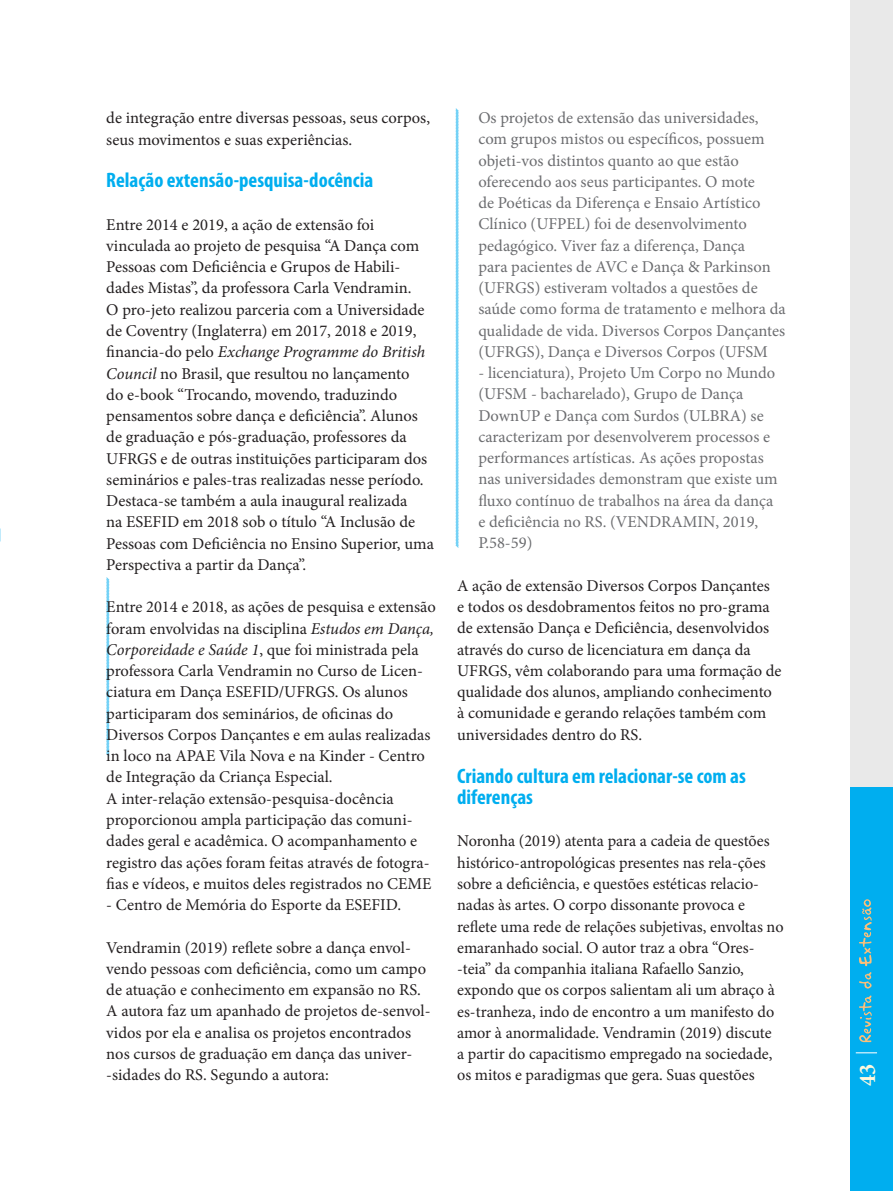
<style>
.page{position:relative;width:893px;height:1191px;background:#fff}
.page>*{position:absolute;margin:0;border:0;box-sizing:border-box;transform-origin:0 0}
.t1{font:700 condensed 24px "Minion Pro";color:#fef8dd}
.Paragrafo_inicial_se{font:700 condensed 21px/21.3px "Myriad Pro";color:#00aeef}
.Paragrafo_inicial_se-2{font:16.5px/21.3px "Minion Pro";color:#231f20}
.Paragrafo_inicial_se-3{font:16.5px/21.3px "Minion Pro";color:#6c6d70}
.paragrafo_capitular{font:16.5px/21.3px "Minion Pro";color:#231f20}
.s1{font-style:italic}
</style>
<div class="page">
<div style="left:850px;top:0;width:43px;height:1191px;background:#e9e9e9"></div>
<div style="left:850px;top:787px;width:43px;height:404px;background:#00aeef"></div>
<svg style="left:106px;top:577px;width:4px;height:179px"></svg>
<svg style="left:455px;top:108px;width:4px;height:440px;background:#a4e1f9"></svg>
<svg style="left:856px;top:1052px;width:21px;height:1px"></svg>
<svg style="left:859px;top:995px;width:13px;height:47px"></svg>
<svg style="left:859px;top:899px;width:13px;height:89px"></svg>
<p class="paragrafo_capitular" style="left:106px;top:107px;width:325px">de integração entre diversas pessoas, seus corpos, seus movimentos e suas experiências.</p>
<p class="Paragrafo_inicial_se" style="left:106px;top:169px;width:268px">Relação extensão-pesquisa-docência</p>
<p class="Paragrafo_inicial_se-2" style="left:106px;top:214px;width:329px">Entre 2014 e 2019, a ação de extensão foi vinculada ao projeto de pesquisa “A Dança com Pessoas com Deficiência e Grupos de Habili&shy;dades Mistas”, da professora Carla Vendramin.<br>O pro-jeto realizou parceria com a Universidade de Coventry (Inglaterra) em 2017, 2018 e 2019, financia-do pelo <span class="s1">Exchange Programme do British Council</span> no Brasil, que resultou no lançamento<br>do e-book “Trocando, movendo, traduzindo pensamentos sobre dança e deficiência”. Alunos de graduação e pós-graduação, professores da UFRGS e de outras instituições participaram dos seminários e pales-tras realizadas nesse período.<br>Destaca-se também a aula inaugural realizada<br>na ESEFID em 2018 sob o título “A Inclusão de Pessoas com Deficiência no Ensino Superior, uma Perspectiva a partir da Dança”.</p>
<p class="Paragrafo_inicial_se-2" style="left:106px;top:596px;width:331px">Entre 2014 e 2018, as ações de pesquisa e extensão foram envolvidas na disciplina <span class="s1">Estudos em Dança, Corporeidade e Saúde 1</span>, que foi ministrada pela professora Carla Vendramin no Curso de Licen&shy;ciatura em Dança ESEFID/UFRGS. Os alunos participaram dos seminários, de oficinas do Diversos Corpos Dançantes e em aulas realizadas in loco na APAE Vila Nova e na Kinder - Centro de Integração da Criança Especial.<br>A inter-relação extensão-pesquisa-docência proporcionou ampla participação das comuni&shy;dades geral e acadêmica. O acompanhamento e registro das ações foram feitas através de fotogra&shy;fias e vídeos, e muitos deles registrados no CEME</p>
<p class="Paragrafo_inicial_se-2" style="left:106px;top:894px;width:296px">- Centro de Memória do Esporte da ESEFID.</p>
<p class="Paragrafo_inicial_se-2" style="left:106px;top:936px;width:326px">Vendramin (2019) reflete sobre a dança envol&shy;vendo pessoas com deficiência, como um campo de atuação e conhecimento em expansão no RS.<br>A autora faz um apanhado de projetos de-senvol&shy;vidos por ela e analisa os projetos encontrados nos cursos de graduação em dança das univer--sidades do RS. Segundo a autora:</p>
<p class="Paragrafo_inicial_se-3" style="left:478px;top:107px;width:309px">Os projetos de extensão das universidades, com grupos mistos ou específicos, possuem objeti-vos distintos quanto ao que estão oferecendo aos seus participantes. O mote<br>de Poéticas da Diferença e Ensaio Artístico Clínico (UFPEL) foi de desenvolvimento pedagógico. Viver faz a diferença, Dança<br>para pacientes de AVC e Dança &amp; Parkinson (UFRGS) estiveram voltados a questões de saúde como forma de tratamento e melhora da qualidade de vida. Diversos Corpos Dançantes (UFRGS), Dança e Diversos Corpos (UFSM</p>
<p class="Paragrafo_inicial_se-3" style="left:478px;top:362px;width:301px">- licenciatura), Projeto Um Corpo no Mundo (UFSM - bacharelado), Grupo de Dança DownUP e Dança com Surdos (ULBRA) se caracterizam por desenvolverem processos e performances artísticas. As ações propostas nas universidades demonstram que existe um fluxo contínuo de trabalhos na área da dança e deficiência no RS. (VENDRAMIN, 2019, P.58-59)</p>
<p class="Paragrafo_inicial_se-2" style="left:457px;top:575px;width:326px">A ação de extensão Diversos Corpos Dançantes<br>e todos os desdobramentos feitos no pro-grama de extensão Dança e Deficiência, desenvolvidos através do curso de licenciatura em dança da UFRGS, vêm colaborando para uma formação de qualidade dos alunos, ampliando conhecimento à comunidade e gerando relações também com universidades dentro do RS.</p>
<p class="Paragrafo_inicial_se" style="left:457px;top:764px;width:290px">Criando cultura em relacionar-se com as diferenças</p>
<p class="Paragrafo_inicial_se-2" style="left:457px;top:830px;width:328px">Noronha (2019) atenta para a cadeia de questões histórico-antropológicas presentes nas rela-ções sobre a deficiência, e questões estéticas relacio&shy;nadas às artes. O corpo dissonante provoca e reflete uma rede de relações subjetivas, envoltas no emaranhado social. O autor traz a obra “Ores--teia” da companhia italiana Rafaello Sanzio, expondo que os corpos salientam ali um abraço à es-tranheza, indo de encontro a um manifesto do amor à anormalidade. Vendramin (2019) discute<br>a partir do capacitismo empregado na sociedade, os mitos e paradigmas que gera. Suas questões</p>
<h1 class="t1" style="left:851px;top:1085px;width:24px;rotate:-90deg">43</h1>
</div>
